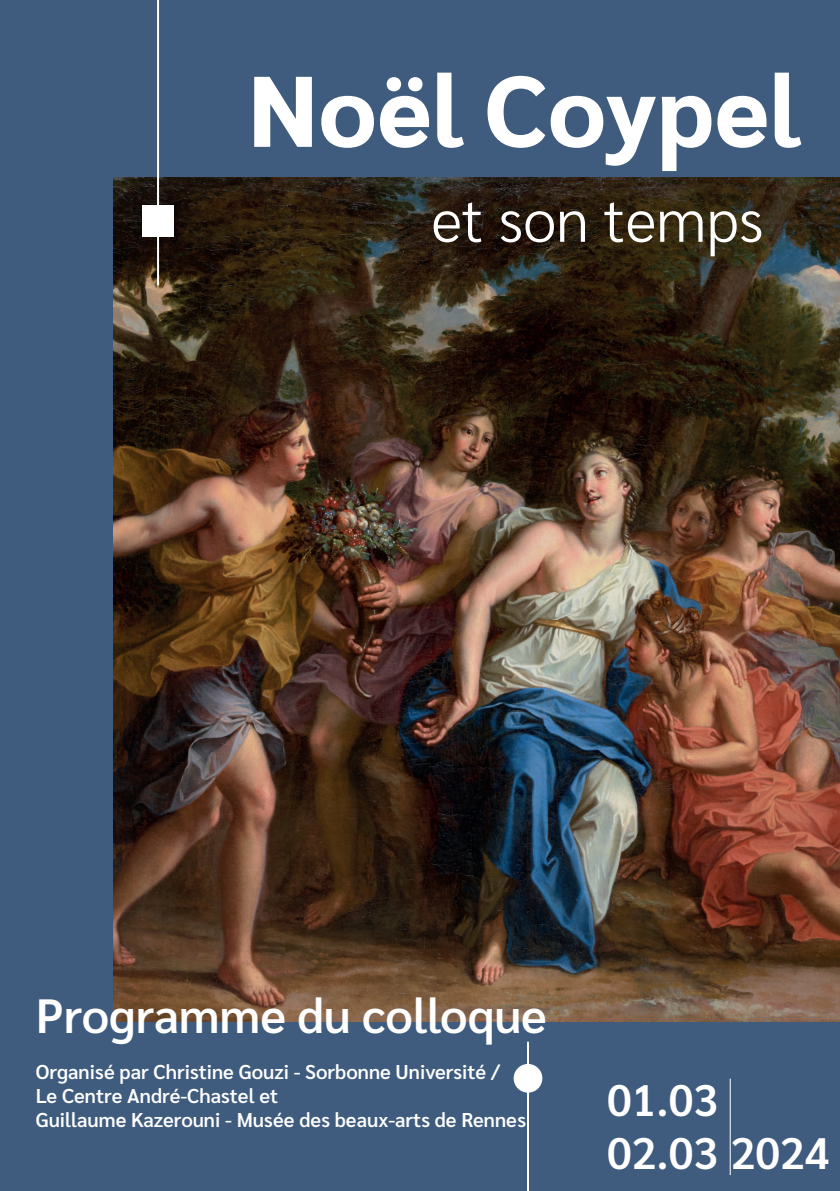
<style>
.page{position:relative;width:840px;height:1191px;background:#fff}
.page>*{position:absolute;margin:0;border:0;box-sizing:border-box;transform-origin:0 0}
.t1{font:800 100px "Sarabun";color:#fff}
.t2{font:300 60px "Sarabun";color:#fff}
.t3{font:600 48px "Sarabun";color:#fff}
.t4{font:600 44px/52.8px "Sarabun";color:#fff}
.t5{font:600 20px/24px "Sarabun";color:#fff}
</style>
<div class="page">
<div style="left:0;top:0;width:839px;height:1191px;background:#3f5c7e"></div>
<img style="left:113px;top:178px;width:726px;height:843px">
<hr style="left:157px;top:0;width:2px;height:285px;background:#fff">
<div style="left:141px;top:205px;width:32px;height:32px;background:#fff"></div>
<hr style="left:526px;top:1041px;width:2px;height:150px;background:#fff">
<hr style="left:729px;top:1078px;width:1px;height:97px;background:#fff">
<div style="left:513px;top:1064px;width:29px;height:28px;background:#fff;border-radius:50%"></div>
<h1 class="t1" style="left:248px;top:54px;width:553px">Noël Coypel</h1>
<h2 class="t2" style="left:431px;top:186px;width:333px">et son temps</h2>
<h3 class="t3" style="left:36px;top:988px;width:512px">Programme du colloque</h3>
<p class="t5" style="left:36px;top:1060px;width:491px">Organisé par Christine Gouzi - Sorbonne Université /<br>Le Centre André-Chastel et<br>Guillaume Kazerouni - Musée des beaux-arts de Rennes</p>
<h3 class="t4" style="left:607px;top:1074px;width:223px">01.03<br>02.03 2024</h3>
</div>
